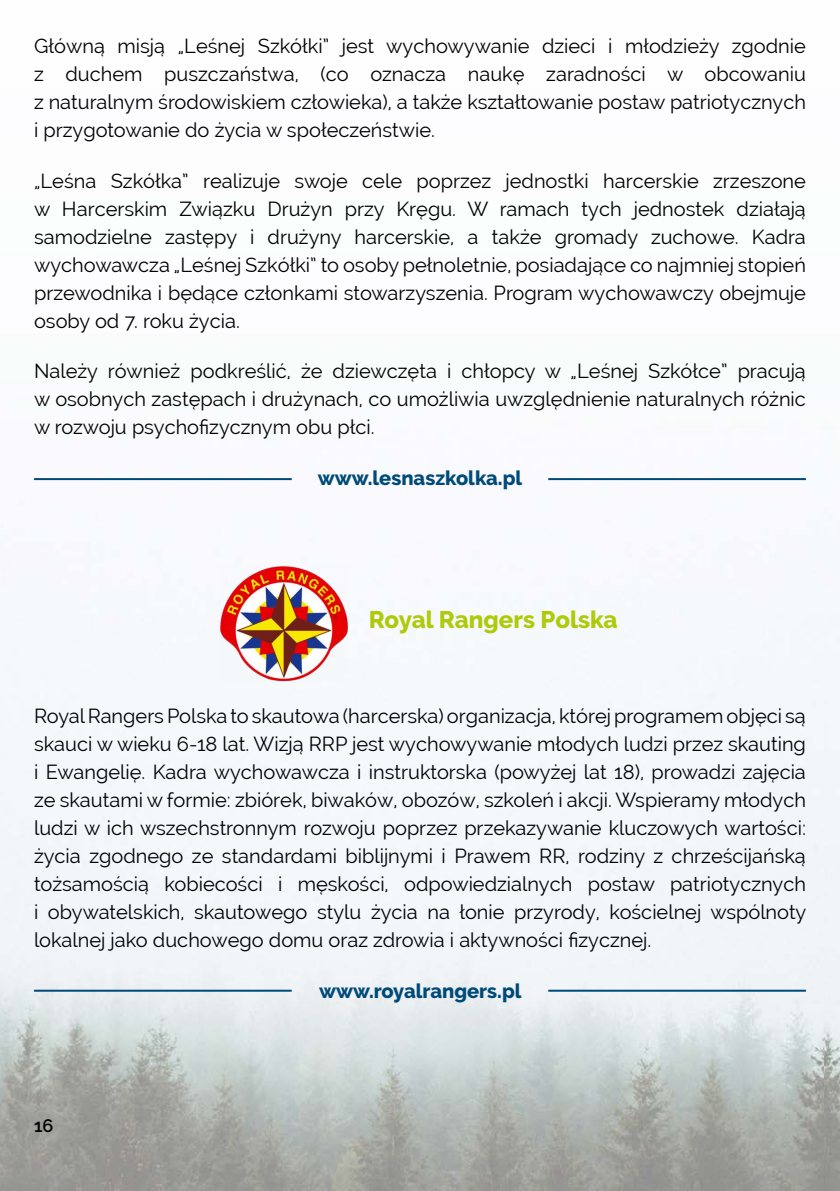
<style>
.page{position:relative;width:840px;height:1191px;background:#fff}
.page>*{position:absolute;margin:0;border:0;box-sizing:border-box;transform-origin:0 0}
.t1{font:800 24px "Raleway";color:#afca0b}
.t2{font:20px/28px "Raleway";color:#000;text-align:justify}
.t3{font:800 20px "Raleway";color:#004a78}
.t4{font:600 18px "Raleway";color:#000}
</style>
<div class="page">
<img style="left:0;top:478px;width:839px;height:713px">
<hr style="left:34px;top:478px;width:257px;height:2px;background:#004a78">
<hr style="left:34px;top:989px;width:257px;height:2px;background:#004a78">
<hr style="left:548px;top:478px;width:257px;height:2px;background:#004a78">
<hr style="left:548px;top:989px;width:257px;height:2px;background:#004a78">
<img style="left:220px;top:565px;width:128px;height:116px">
<p class="t2" style="left:34px;top:32px;width:773px">Główną misją „Leśnej Szkółki” jest wychowywanie dzieci i młodzieży zgodnie z duchem puszczaństwa, (co oznacza naukę zaradności w obcowaniu z naturalnym środowiskiem człowieka), a także kształtowanie postaw patriotycznych i przygotowanie do życia w społeczeństwie.</p>
<p class="t2" style="left:34px;top:166px;width:773px">„Leśna Szkółka” realizuje swoje cele poprzez jednostki harcerskie zrzeszone w Harcerskim Związku Drużyn przy Kręgu. W ramach tych jednostek działają samodzielne zastępy i drużyny harcerskie, a także gromady zuchowe. Kadra wychowawcza „Leśnej Szkółki” to osoby pełnoletnie, posiadające co najmniej stopień przewodnika i będące członkami stowarzyszenia. Program wychowawczy obejmuje osoby od 7. roku życia.</p>
<p class="t2" style="left:34px;top:357px;width:773px">Należy również podkreślić, że dziewczęta i chłopcy w „Leśnej Szkółce” pracują w osobnych zastępach i drużynach, co umożliwia uwzględnienie naturalnych różnic w rozwoju psychofizycznym obu płci.</p>
<p class="t3" style="left:317px;top:466px;width:206px">www.lesnaszkolka.pl</p>
<p class="t1" style="left:369px;top:605px;width:250px">Royal Rangers Polska</p>
<p class="t2" style="left:34px;top:702px;width:773px">Royal Rangers Polska to skautowa (harcerska) organizacja, której programem objęci są skauci w wieku 6-18 lat. Wizją RRP jest wychowywanie młodych ludzi przez skauting i Ewangelię. Kadra wychowawcza i instruktorska (powyżej lat 18), prowadzi zajęcia ze skautami w formie: zbiórek, biwaków, obozów, szkoleń i akcji. Wspieramy młodych ludzi w ich wszechstronnym rozwoju poprzez przekazywanie kluczowych wartości: życia zgodnego ze standardami biblijnymi i Prawem RR, rodziny z chrześcijańską tożsamością kobiecości i męskości, odpowiedzialnych postaw patriotycznych i obywatelskich, skautowego stylu życia na łonie przyrody, kościelnej wspólnoty lokalnej jako duchowego domu oraz zdrowia i aktywności fizycznej.</p>
<p class="t3" style="left:319px;top:979px;width:204px">www.royalrangers.pl</p>
<p class="t4" style="left:34px;top:1115px;width:21px">16</p>
</div>
